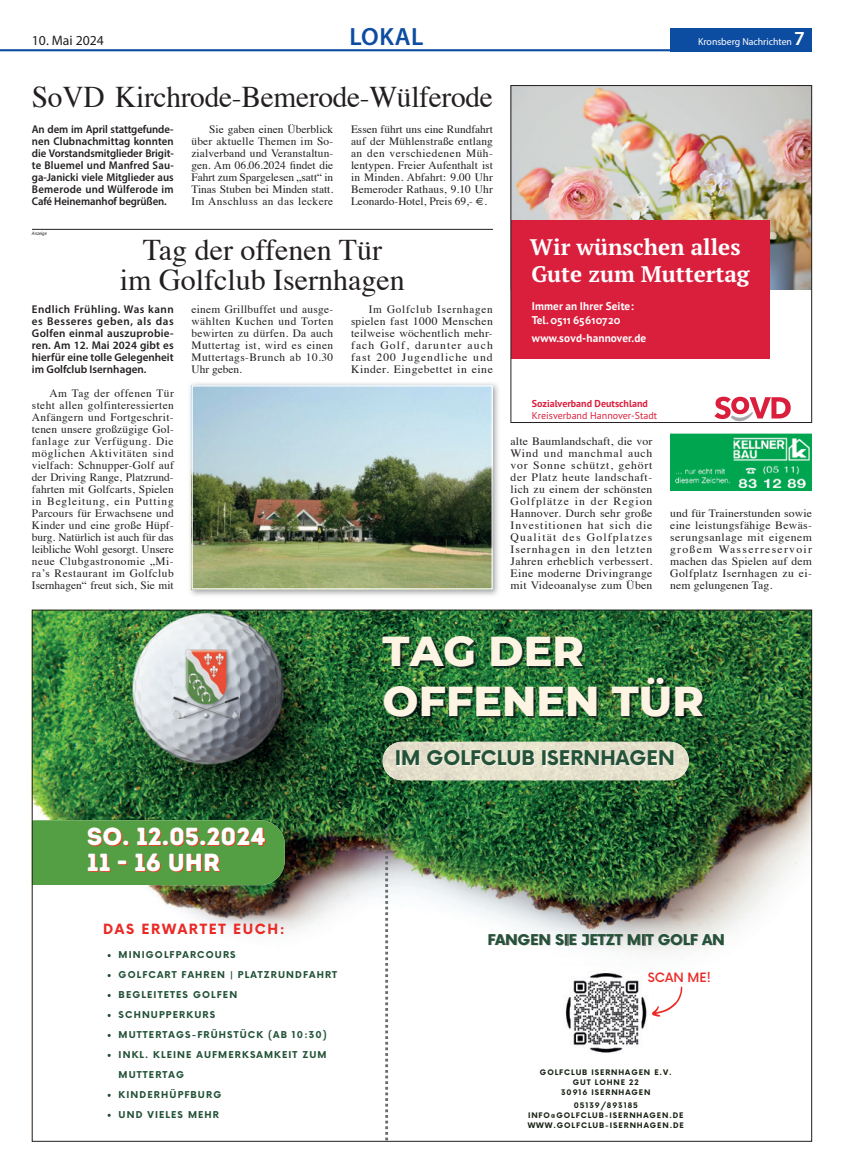
<style>
.page{position:relative;width:851px;height:1170px;background:#fff}
.page>*{position:absolute;margin:0;border:0;box-sizing:border-box;transform-origin:0 0}
.t1{font:800 42.62px/49.8px "Montserrat";color:#fef4e4}
.t2{font:30px/30px "Times";letter-spacing:-.01em;color:#231f20;text-align:center}
.t3{font:600 25px "Myriad Pro";letter-spacing:.02em;color:#0d4da1}
.t4{font:24.75px "Intro Rust Base";color:#fff}
.t5{font:24.62px "Intro Rust Base";color:#fff}
.t6{font:700 22.5px/27px "PT Serif Pro";color:#fff}
.t7{font:700 19.75px "Now";color:#235238}
.t8{font:700 14.5px "Now";color:#235238}
.t9{font:700 13.75px "Now";letter-spacing:.12em;color:#ea2a26}
.t10{font:13.75px "Myriad Pro";color:#231f20}
.t11{font:500 12.5px "Now";color:#ea2a26}
.t12{font:11.25px/12px "Times";letter-spacing:.03em;color:#231f20;text-align:justify}
.t13{font:11.25px/12px "Times";letter-spacing:.03em;color:#231f20;text-align:justify;scale:1.04 1}
.t14{font:600 11.25px/12px "Myriad Pro";color:#231f20;text-align:justify;scale:.96 1}
.t15{font:600 11.25px/12px "Myriad Pro";color:#231f20;text-align:justify}
.t16{font:700 11.25px/13.8px "PT Sans Pro";letter-spacing:.01em;color:#fff}
.t17{font:10px "PT Sans Pro";color:#da1f3d}
.t18{font:700 10px "PT Sans Pro";color:#da1f3d}
.t19{font:10px "Myriad Pro";color:#fff}
.t20{font:700 9.25px/20px "Now";letter-spacing:.12em;color:#235238}
.t21{font:700 7.5px/10px "Now";letter-spacing:.12em;color:#182214;text-align:center}
.t22{font:italic 5px "Myriad Pro";letter-spacing:-.01em;color:#231f20;scale:.96 1}
.s1{font-weight:600;font-size:20px}
</style>
<div class="page">
<hr style="left:0;top:49px;width:406px;height:2px;background:#0d4da1">
<hr style="left:406px;top:49px;width:405px;height:2px;background:#0d4da1">
<div style="left:670px;top:28px;width:141px;height:23px;background:#0d4da1"></div>
<img style="left:34px;top:611px;width:775px;height:528px">
<img style="left:173px;top:649px;width:66px;height:69px">
<img style="left:382px;top:741px;width:306px;height:39px">
<img style="left:558px;top:964px;width:95px;height:95px">
<svg style="left:385px;top:827px;width:3px;height:312px"></svg>
<img style="left:397px;top:751px;width:3px;height:15px">
<img style="left:403px;top:751px;width:17px;height:15px">
<img style="left:428px;top:751px;width:15px;height:15px">
<img style="left:445px;top:751px;width:15px;height:15px">
<img style="left:463px;top:751px;width:9px;height:15px">
<img style="left:472px;top:751px;width:25px;height:15px">
<img style="left:499px;top:751px;width:9px;height:15px">
<img style="left:508px;top:751px;width:13px;height:15px">
<img style="left:523px;top:751px;width:12px;height:15px">
<img style="left:543px;top:751px;width:3px;height:15px">
<img style="left:548px;top:751px;width:11px;height:15px">
<img style="left:561px;top:751px;width:9px;height:15px">
<img style="left:572px;top:751px;width:12px;height:15px">
<img style="left:586px;top:751px;width:13px;height:15px">
<img style="left:602px;top:751px;width:14px;height:15px">
<img style="left:616px;top:751px;width:30px;height:15px">
<img style="left:649px;top:751px;width:8px;height:15px">
<img style="left:660px;top:751px;width:14px;height:15px">
<img style="left:384px;top:637px;width:27px;height:31px">
<img style="left:411px;top:637px;width:65px;height:31px">
<img style="left:493px;top:638px;width:31px;height:30px">
<img style="left:528px;top:638px;width:24px;height:30px">
<img style="left:557px;top:638px;width:27px;height:30px">
<img style="left:386px;top:687px;width:33px;height:31px">
<img style="left:423px;top:688px;width:24px;height:29px">
<img style="left:451px;top:688px;width:23px;height:29px">
<img style="left:478px;top:688px;width:24px;height:29px">
<img style="left:507px;top:688px;width:28px;height:29px">
<img style="left:541px;top:688px;width:24px;height:29px">
<img style="left:570px;top:688px;width:28px;height:29px">
<img style="left:614px;top:688px;width:26px;height:29px">
<img style="left:643px;top:678px;width:28px;height:40px">
<img style="left:677px;top:688px;width:27px;height:29px">
<svg style="left:648px;top:972px;width:35px;height:44px"></svg>
<svg style="left:689px;top:971px;width:21px;height:11px"></svg>
<svg style="left:108px;top:953px;width:3px;height:4px"></svg>
<div style="left:34px;top:820px;width:251px;height:65px;background:#549f44"></div>
<div style="left:136px;top:854px;width:10px;height:17px;background:#549f44"></div>
<div style="left:148px;top:854px;width:13px;height:18px;background:#549f44"></div>
<div style="left:170px;top:854px;width:14px;height:18px;background:#549f44"></div>
<div style="left:188px;top:854px;width:14px;height:17px;background:#549f44"></div>
<div style="left:206px;top:854px;width:14px;height:17px;background:#549f44"></div>
<svg style="left:489px;top:934px;width:61px;height:11px"></svg>
<svg style="left:556px;top:934px;width:20px;height:11px"></svg>
<svg style="left:582px;top:934px;width:141px;height:11px;background:#bcbdb9"></svg>
<img style="left:190px;top:383px;width:308px;height:213px">
<img style="left:193px;top:387px;width:297px;height:200px">
<div style="left:191px;top:385px;width:301px;height:204px;border:1px solid #fff"></div>
<hr style="left:32px;top:229px;width:461px;height:1px;background:#231f20">
<img style="left:512px;top:87px;width:297px;height:202px">
<div style="left:510px;top:220px;width:259px;height:138px;background:#da1f3d"></div>
<svg style="left:714px;top:396px;width:76px;height:25px"></svg>
<div style="left:510px;top:85px;width:301px;height:338px;border:1px solid #231f20"></div>
<img style="left:670px;top:434px;width:141px;height:56px">
<p class="t10" style="left:32px;top:32px;width:73px">10. Mai 2024</p>
<h3 class="t3" style="left:349px;top:21px;width:76px">LOKAL</h3>
<p class="t19" style="left:698px;top:35px;width:108px">Kronsberg Nachrichten <span class="s1">7</span></p>
<h2 class="t2" style="left:32px;top:79px;width:462px">SoVD Kirchrode-Bemerode-Wülferode</h2>
<p class="t14" style="left:32px;top:123px;width:149px">An dem im April stattgefunde&shy;nen Clubnachmittag konnten die Vorstandsmitglieder Brigit&shy;te Bluemel und Manfred Sau&shy;ga-Janicki viele Mitglieder aus Bemerode und Wülferode im Café Heinemanhof begrüßen.</p>
<p class="t12" style="left:191px;top:122px;width:143px;text-indent:18px">Sie gaben einen Überblick über aktuelle Themen im So&shy;zialverband und Veranstaltun&shy;gen. Am 06.06.2024 findet die Fahrt zum Spargelesen „satt“ in Tinas Stuben bei Minden statt.<br>Im Anschluss an das leckere</p>
<p class="t12" style="left:351px;top:122px;width:143px">Essen führt uns eine Rundfahrt auf der Mühlenstraße entlang an den verschiedenen Müh&shy;lentypen. Freier Aufenthalt ist in Minden. Abfahrt: 9.00 Uhr Bemeroder Rathaus, 9.10 Uhr Leonardo-Hotel, Preis 69,- €.</p>
<p class="t22" style="left:32px;top:230px;width:17px">Anzeige</p>
<h2 class="t2" style="left:120px;top:232px;width:286px">Tag der offenen Tür<br>im Golfclub Isernhagen</h2>
<p class="t15" style="left:32px;top:303px;width:143px">Endlich Frühling. Was kann es Besseres geben, als das Golfen einmal auszuprobie&shy;ren. Am 12. Mai 2024 gibt es hierfür eine tolle Gelegenheit im Golfclub Isernhagen.</p>
<p class="t12" style="left:32px;top:386px;width:143px;text-indent:18px">Am Tag der offenen Tür steht allen golfinteressierten Anfängern und Fortgeschrit&shy;tenen unsere großzügige Gol&shy;fanlage zur Verfügung. Die möglichen Aktivitäten sind vielfach: Schnupper-Golf auf der Driving Range, Platzrund&shy;fahrten mit Golfcarts, Spielen in Begleitung, ein Putting Parcours für Erwachsene und Kinder und eine große Hüpf&shy;burg. Natürlich ist auch für das leibliche Wohl gesorgt. Unsere neue Clubgastronomie „Mi&shy;ra’s Restaurant im Golfclub Isernhagen“ freut sich, Sie mit</p>
<p class="t12" style="left:191px;top:302px;width:143px">einem Grillbuffet und ausge&shy;wählten Kuchen und Torten bewirten zu dürfen. Da auch Muttertag ist, wird es einen Muttertags-Brunch ab 10.30<br>Uhr geben.</p>
<p class="t12" style="left:351px;top:302px;width:143px;text-indent:18px">Im Golfclub Isernhagen spielen fast 1000 Menschen teilweise wöchentlich mehr&shy;fach Golf, darunter auch fast 200 Jugendliche und Kinder. Eingebettet in eine</p>
<h3 class="t6" style="left:530px;top:233px;width:221px">Wir wünschen alles<br>Gute zum Muttertag</h3>
<p class="t16" style="left:531px;top:299px;width:103px">Immer an Ihrer Seite:<br>Tel. 0511 65610720</p>
<p class="t16" style="left:531px;top:331px;width:116px">www.sovd-hannover.de</p>
<p class="t18" style="left:531px;top:396px;width:117px">Sozialverband Deutschland</p>
<p class="t17" style="left:531px;top:408px;width:127px">Kreisverband Hannover-Stadt</p>
<p class="t13" style="left:510px;top:434px;width:138px">alte Baumlandschaft, die vor Wind und manchmal auch vor Sonne schützt, gehört der Platz heute landschaft&shy;lich zu einem der schönsten Golfplätze in der Region Hannover. Durch sehr große Investitionen hat sich die Qualität des Golfplatzes Isernhagen in den letzten Jahren erheblich verbessert.<br>Eine moderne Driving range mit Videoanalyse zum Üben</p>
<p class="t13" style="left:670px;top:506px;width:138px">und für Trainerstunden sowie eine leistungsfähige Bewäs&shy;serungsanlage mit eigenem großem Wasserreservoir machen das Spielen auf dem Golfplatz Isernhagen zu ei&shy;nem gelungenen Tag.</p>
<h1 class="t1" style="left:382px;top:623px;width:323px">TAG DER<br>OFFENEN TÜR</h1>
<h3 class="t5" style="left:87px;top:820px;width:180px">So. 12.05.2024</h3>
<h3 class="t4" style="left:87px;top:846px;width:135px">11 - 16 Uhr</h3>
<p class="t9" style="left:103px;top:918px;width:183px">DAS ERWARTET EUCH:</p>
<p class="t20" style="left:119px;top:944px;width:220px">MINIGOLFPARCOURS<br>GOLFCART FAHREN | PLATZRUNDFAHRT<br>BEGLEITETES GOLFEN<br>SCHNUPPERKURS<br>MUTTERTAGS-FRÜHSTÜCK (AB 10:30)<br>INKL. KLEINE AUFMERKSAMKEIT ZUM<br>MUTTERTAG<br>KINDERHÜPFBURG<br>UND VIELES MEHR</p>
<h3 class="t7" style="left:394px;top:743px;width:281px">IM GOLFCLUB ISERNHAGEN</h3>
<p class="t8" style="left:487px;top:928px;width:238px">FANGEN SIE JETZT MIT GOLF AN</p>
<p class="t11" style="left:647px;top:967px;width:65px">SCAN ME!</p>
<p class="t21" style="left:540px;top:1066px;width:133px">GOLFCLUB ISERNHAGEN E.V.<br>GUT LOHNE 22<br>30916 ISERNHAGEN</p>
<p class="t21" style="left:527px;top:1099px;width:158px">05139/893185<br>INFO@GOLFCLUB-ISERNHAGEN.DE<br>WWW.GOLFCLUB-ISERNHAGEN.DE</p>
</div>
